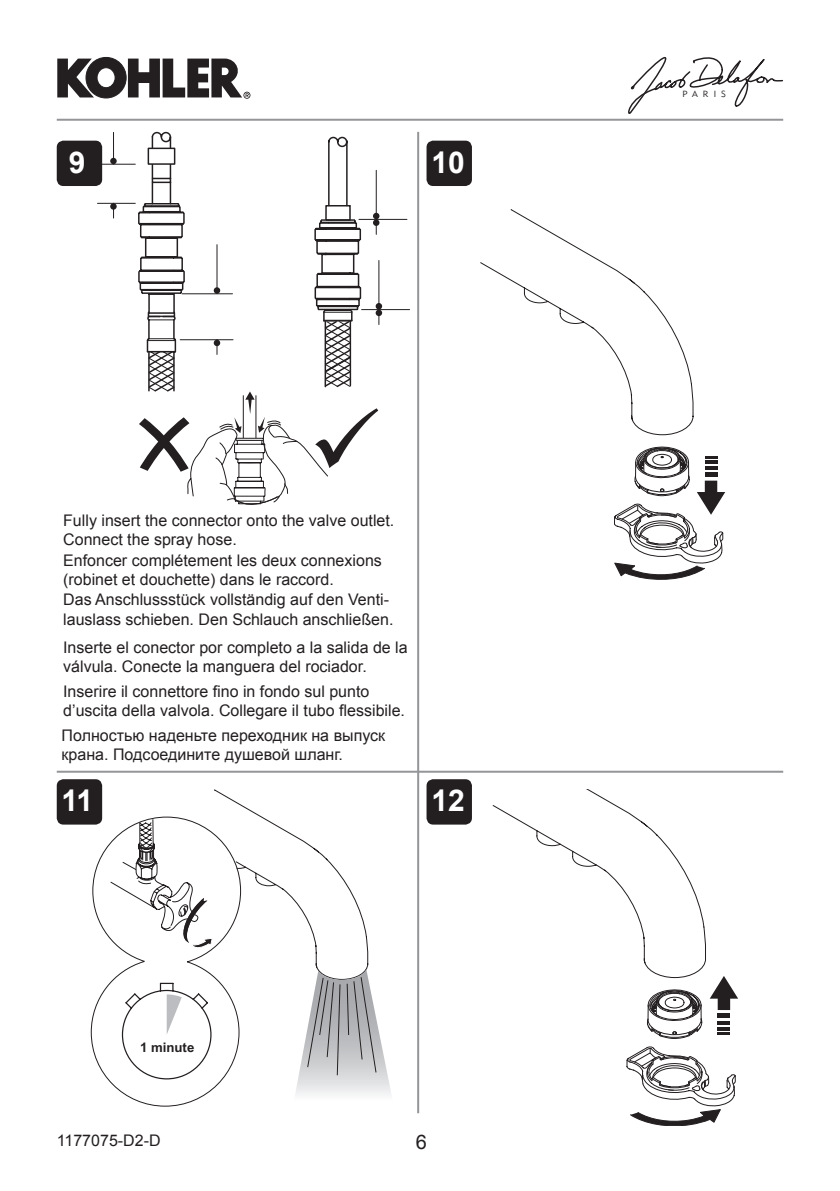
<style>
.page{position:relative;width:840px;height:1191px;background:#fff}
.page>*{position:absolute;margin:0;border:0;box-sizing:border-box;transform-origin:0 0}
._1_2_3{font:700 30px "Arial";color:#fff}
.t1{font:20px "Arial";color:#231f20}
.t2{font:16px/19.2px "Arial";color:#231f20}
.t3{font:700 13.2px "Arial";color:#231f20}
.t4{font:8.8px "Geometr 415 Lt BT";letter-spacing:.565em;color:#231f20}
</style>
<div class="page">
<svg style="left:628px;top:57px;width:154px;height:57px"></svg>
<svg style="left:57px;top:57px;width:193px;height:42px"></svg>
<hr style="left:57px;top:119px;width:725px;height:2px;background:#939598">
<div style="left:58px;top:142px;width:43px;height:43px;background:#231f20;border-radius:6px"></div>
<div style="left:57px;top:141px;width:45px;height:45px;border:2px solid #231f20;border-radius:6px"></div>
<div style="left:427px;top:142px;width:43px;height:43px;background:#231f20;border-radius:6px"></div>
<div style="left:426px;top:141px;width:45px;height:45px;border:2px solid #231f20;border-radius:6px"></div>
<hr style="left:417px;top:132px;width:2px;height:981px;background:#939598">
<hr style="left:98px;top:164px;width:37px;height:1px;background:#231f20">
<hr style="left:97px;top:203px;width:38px;height:1px;background:#231f20">
<hr style="left:113px;top:132px;width:1px;height:32px;background:#231f20">
<hr style="left:361px;top:309px;width:48px;height:1px;background:#231f20">
<svg style="left:110px;top:203px;width:7px;height:7px"></svg>
<div style="left:110px;top:158px;width:7px;height:6px;background:#231f20;border-radius:50%"></div>
<div style="left:375px;top:310px;width:7px;height:6px;background:#231f20;border-radius:50%"></div>
<div style="left:375px;top:303px;width:7px;height:6px;background:#231f20;border-radius:50%"></div>
<hr style="left:359px;top:219px;width:48px;height:1px;background:#231f20">
<hr style="left:57px;top:770px;width:725px;height:2px;background:#939598">
<svg style="left:480px;top:209px;width:213px;height:227px"></svg>
<svg style="left:614px;top:446px;width:112px;height:133px"></svg>
<div style="left:58px;top:780px;width:43px;height:43px;background:#231f20;border-radius:6px"></div>
<div style="left:57px;top:779px;width:45px;height:45px;border:2px solid #231f20;border-radius:6px"></div>
<div style="left:427px;top:780px;width:43px;height:43px;background:#231f20;border-radius:6px"></div>
<div style="left:426px;top:779px;width:45px;height:45px;border:2px solid #231f20;border-radius:6px"></div>
<svg style="left:91px;top:816px;width:105px;height:290px"></svg>
<svg style="left:110px;top:789px;width:281px;height:311px"></svg>
<svg style="left:492px;top:789px;width:214px;height:182px"></svg>
<svg style="left:647px;top:971px;width:91px;height:68px"></svg>
<svg style="left:626px;top:1046px;width:109px;height:80px"></svg>
<svg style="left:138px;top:132px;width:241px;height:373px"></svg>
<p class="_1_2_3" style="left:69px;top:142px;width:18px">9</p>
<p class="_1_2_3" style="left:431px;top:142px;width:35px">10</p>
<p class="t2" style="left:63px;top:511px;width:332px">Fully insert the connector onto the valve outlet.<br>Connect the spray hose.</p>
<p class="t2" style="left:63px;top:550px;width:320px">Enfoncer complétement les deux connexions (robinet et douchette) dans le raccord.</p>
<p class="t2" style="left:63px;top:590px;width:331px">Das Anschlussstück vollständig auf den Venti&shy;lauslass schieben. Den Schlauch anschließen.</p>
<p class="t2" style="left:63px;top:638px;width:346px">Inserte el conector por completo a la salida de la válvula. Conecte la manguera del rociador.</p>
<p class="t2" style="left:63px;top:682px;width:343px">Inserire il connettore fino in fondo sul punto d’uscita della valvola. Collegare il tubo flessibile.</p>
<p class="t2" style="left:62px;top:725px;width:325px">Полностью наденьте переходник на выпуск крана. Подсоедините душевой шланг.</p>
<p class="_1_2_3" style="left:62px;top:780px;width:33px">11</p>
<p class="_1_2_3" style="left:431px;top:780px;width:35px">12</p>
<p class="t3" style="left:140px;top:1038px;width:56px">1 minute</p>
<p class="t2" style="left:57px;top:1130px;width:105px">1177075-D2-D</p>
<p class="t1" style="left:415px;top:1128px;width:13px">6</p>
<p class="t4" style="left:682px;top:89px;width:45px">PARIS</p>
</div>
